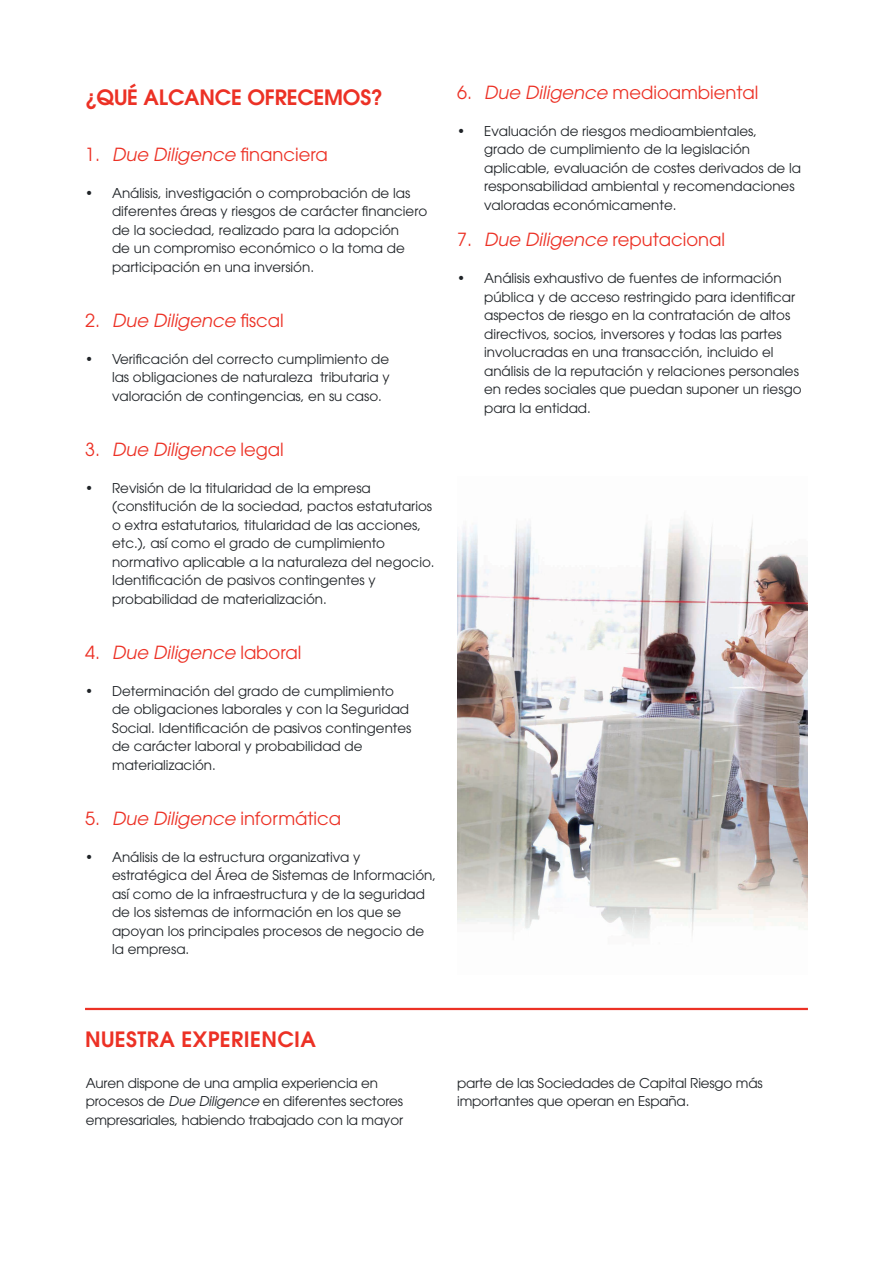
<style>
.page{position:relative;width:893px;height:1263px;background:#fff}
.page>*{position:absolute;margin:0;border:0;box-sizing:border-box;transform-origin:0 0}
.t1{font:600 21px "ITC Avant Garde Pro";letter-spacing:.005em;color:#ec3125}
.t2{font:18px "ITC Avant Garde Pro";color:#ec3125}
.t3{font:italic 18px "ITC Avant Garde Pro";color:#ec3125}
.t4{font:13.5px/18.5px "ITC Avant Garde Pro";color:#1f2327}
.s1{font-style:italic}
.s2{font-style:normal}
</style>
<div class="page">
<img style="left:457px;top:518px;width:351px;height:420px">
<hr style="left:85px;top:1008px;width:723px;height:2px;background:#ec3125">
<h1 class="t1" style="left:85px;top:84px;width:299px">¿QUÉ ALCANCE OFRECEMOS?</h1>
<h2 class="t2" style="left:85px;top:143px;width:244px">1. <span class="s1">Due Diligence</span> financiera</h2>
<p class="t4" style="left:112px;top:183px;width:317px;text-indent:-27px">• Análisis, investigación o comprobación de las diferentes áreas y riesgos de carácter financiero de la sociedad, realizado para la adopción<br>de un compromiso económico o la toma de participación en una inversión.</p>
<h2 class="t3" style="left:85px;top:309px;width:200px"><span class="s2">2.</span> Due Diligence <span class="s2">fiscal</span></h2>
<p class="t4" style="left:112px;top:349px;width:279px;text-align:justify;text-indent:-27px">• Verificación del correcto cumplimiento de las obligaciones de naturaleza tributaria y valoración de contingencias, en su caso.</p>
<h2 class="t3" style="left:85px;top:438px;width:200px"><span class="s2">3.</span> Due Diligence <span class="s2">legal</span></h2>
<p class="t4" style="left:112px;top:479px;width:324px;text-indent:-27px">• Revisión de la titularidad de la empresa (constitución de la sociedad, pactos estatutarios o extra estatutarios, titularidad de las acciones, etc.), así como el grado de cumplimiento normativo aplicable a la naturaleza del negocio.<br>Identificación de pasivos contingentes y probabilidad de materialización.</p>
<h2 class="t3" style="left:85px;top:641px;width:218px"><span class="s2">4.</span> Due Diligence <span class="s2">laboral</span></h2>
<p class="t4" style="left:112px;top:682px;width:301px;text-indent:-27px">• Determinación del grado de cumplimiento de obligaciones laborales y con la Seguridad Social. Identificación de pasivos contingentes de carácter laboral y probabilidad de materialización.</p>
<h2 class="t2" style="left:85px;top:807px;width:258px">5. <span class="s1">Due Diligence</span> informática</h2>
<p class="t4" style="left:112px;top:848px;width:326px;text-indent:-27px">• Análisis de la estructura organizativa y estratégica del Área de Sistemas de Información, así como de la infraestructura y de la seguridad de los sistemas de información en los que se apoyan los principales procesos de negocio de la empresa.</p>
<h2 class="t2" style="left:457px;top:81px;width:303px">6. <span class="s1">Due Diligence</span> medioambiental</h2>
<p class="t4" style="left:484px;top:121px;width:318px;text-indent:-27px">• Evaluación de riesgos medioambientales,<br>grado de cumplimiento de la legislación aplicable, evaluación de costes derivados de la responsabilidad ambiental y recomendaciones valoradas económicamente.</p>
<h2 class="t2" style="left:457px;top:229px;width:269px">7. <span class="s1">Due Diligence</span> reputacional</h2>
<p class="t4" style="left:484px;top:269px;width:319px;text-indent:-27px">• Análisis exhaustivo de fuentes de información pública y de acceso restringido para identificar aspectos de riesgo en la contratación de altos directivos, socios, inversores y todas las partes involucradas en una transacción, incluido el análisis de la reputación y relaciones personales en redes sociales que puedan suponer un riesgo para la entidad.</p>
<h1 class="t1" style="left:85px;top:1025px;width:232px">NUESTRA EXPERIENCIA</h1>
<p class="t4" style="left:86px;top:1074px;width:319px">Auren dispone de una amplia experiencia en procesos de <span class="s1">Due Diligence</span> en diferentes sectores empresariales, habiendo trabajado con la mayor</p>
<p class="t4" style="left:457px;top:1074px;width:307px">parte de las Sociedades de Capital Riesgo más importantes que operan en España.</p>
</div>
